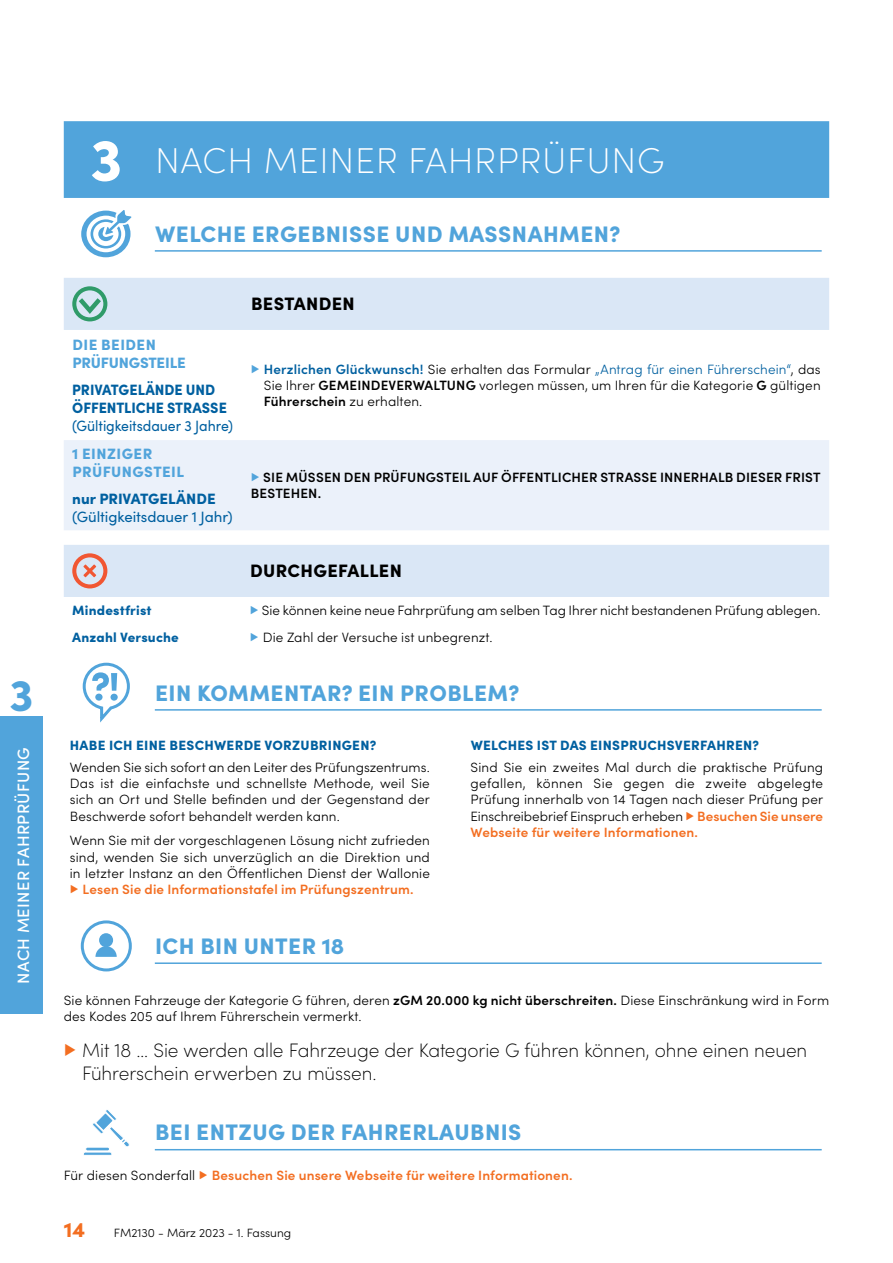
<style>
.page{position:relative;width:893px;height:1263px;background:#fff}
.page>*{position:absolute;margin:0;border:0;box-sizing:border-box;transform-origin:0 0}
.t1{font:900 45px "Sofia Pro";color:#51a4db}
.t2{font:200 36px "Sofia Pro";letter-spacing:.02em;color:#fff}
.t3{font:900 22.5px "Sofia Pro";letter-spacing:.02em;color:#51a4db}
.t4{font:900 21px "Sofia Pro";color:#f36e21}
.t5{font:200 19.5px/23.4px "Sofia Pro";letter-spacing:-.005em;color:#000}
.t6{font:900 18px "Sofia Pro";letter-spacing:.02em;color:#000}
.t7{font:500 16.5px "Sofia Pro";letter-spacing:.025em;color:#fff}
.t8{font:900 15px/18px "Sofia Pro";color:#0060a0;scale:.95 1}
.t9{font:15px "Sofia Pro";letter-spacing:-.005em;color:#0060a0;scale:.94 1}
.t10{font:15px "Sofia Pro";letter-spacing:-.005em;color:#0060a0}
.t11{font:900 15px/18px "Sofia Pro";letter-spacing:-.01em;color:#51a4db}
.t12{font:900 15px/18px "Sofia Pro";letter-spacing:.025em;color:#51a4db}
.t13{font:900 15px "Sofia Pro";color:#0060a0}
.t14{font:300 13.5px/16.2px "Sofia Pro";letter-spacing:.01em;color:#000;text-align:justify}
.t15{font:900 13.5px "Sofia Pro";letter-spacing:.02em;color:#0060a0}
.t16{font:600 13.5px/16.2px "Sofia Pro";letter-spacing:.01em;color:#000}
.t17{font:600 13.5px "Sofia Pro";letter-spacing:.01em;color:#f36e21}
.t18{font:300 12px "Sofia Pro";color:#000}
.s1{font-weight:900;font-size:60px}
.s2{color:#51a4db}
.s3{font-weight:600;color:#0060a0}
.s4{color:#0060a0}
.s5{font-weight:600}
.s6{font-weight:300;color:#51a4db}
.s7{color:#f36e21}
.s8{font-weight:600;color:#f36e21}
.s9{font-weight:300;color:#000}
.s10{font-weight:300}
</style>
<div class="page">
<div style="left:64px;top:121px;width:765px;height:77px;background:#51a4db"></div>
<svg style="left:81px;top:210px;width:51px;height:47px"></svg>
<hr style="left:155px;top:250px;width:667px;height:2px;background:#51a4db">
<div style="left:64px;top:440px;width:765px;height:90px;background:#ebf1fa"></div>
<div style="left:64px;top:278px;width:765px;height:52px;background:#dae7f6"></div>
<div style="left:64px;top:545px;width:765px;height:52px;background:#dae7f6"></div>
<svg style="left:82px;top:662px;width:48px;height:61px"></svg>
<hr style="left:155px;top:709px;width:667px;height:2px;background:#51a4db">
<div style="left:81px;top:920px;width:51px;height:51px;border:3px solid #51a4db;border-radius:50%"></div>
<div style="left:99px;top:933px;width:14px;height:14px;background:#51a4db;border-radius:50%"></div>
<svg style="left:95px;top:946px;width:22px;height:11px"></svg>
<hr style="left:155px;top:962px;width:667px;height:2px;background:#51a4db">
<svg style="left:83px;top:1110px;width:47px;height:45px"></svg>
<hr style="left:155px;top:1149px;width:667px;height:1px;background:#51a4db">
<div style="left:0;top:716px;width:43px;height:298px;background:#51a4db"></div>
<h1 class="t1" style="left:9px;top:660px;width:25px">3</h1>
<p class="t7" style="left:11px;top:983px;width:238px;rotate:-90deg">NACH MEINER FAHRPRÜFUNG</p>
<h2 class="t2" style="left:90px;top:134px;width:576px"><span class="s1">3</span> NACH MEINER FAHRPRÜFUNG</h2>
<h3 class="t3" style="left:155px;top:216px;width:467px">WELCHE ERGEBNISSE UND MASSNAHMEN?</h3>
<p class="t11" style="left:72px;top:334px;width:115px">DIE BEIDEN<br>PRÜFUNGSTEILE</p>
<p class="t8" style="left:72px;top:379px;width:164px">PRIVATGELÄNDE UND<br>ÖFFENTLICHE STRASSE</p>
<p class="t9" style="left:72px;top:414px;width:172px">(Gültigkeitsdauer 3 Jahre)</p>
<p class="t12" style="left:72px;top:444px;width:113px">1 EINZIGER<br>PRÜFUNGSTEIL</p>
<p class="t13" style="left:72px;top:487px;width:145px">nur PRIVATGELÄNDE</p>
<p class="t10" style="left:72px;top:506px;width:162px">(Gültigkeitsdauer 1 Jahr)</p>
<h3 class="t6" style="left:251px;top:290px;width:105px">BESTANDEN</h3>
<p class="t14" style="left:264px;top:360px;width:558px;text-indent:-13px"><span class="s2">▶</span> <span class="s3">Herzlichen Glückwunsch!</span> Sie erhalten das Formular <span class="s4">„Antrag für einen Führerschein“</span>, das Sie Ihrer <span class="s5">GEMEINDEVERWALTUNG</span> vorlegen müssen, um Ihren für die Kategorie <span class="s5">G</span> gültigen <span class="s5">Führerschein</span> zu erhalten.</p>
<p class="t16" style="left:251px;top:468px;width:571px"><span class="s6">▶</span> SIE MÜSSEN DEN PRÜFUNGSTEIL AUF ÖFFENTLICHER STRASSE INNERHALB DIESER FRIST<br>BESTEHEN.</p>
<h3 class="t6" style="left:250px;top:557px;width:153px">DURCHGEFALLEN</h3>
<p class="t15" style="left:72px;top:600px;width:81px">Mindestfrist</p>
<p class="t14" style="left:250px;top:602px;width:572px"><span class="s2">▶</span> Sie können keine neue Fahrprüfung am selben Tag Ihrer nicht bestandenen Prüfung ablegen.</p>
<p class="t15" style="left:72px;top:627px;width:108px">Anzahl Versuche</p>
<p class="t14" style="left:250px;top:629px;width:244px"><span class="s2">▶</span> Die Zahl der Versuche ist unbegrenzt.</p>
<h3 class="t3" style="left:155px;top:675px;width:366px">EIN KOMMENTAR? EIN PROBLEM?</h3>
<p class="t15" style="left:70px;top:735px;width:308px">HABE ICH EINE BESCHWERDE VORZUBRINGEN?</p>
<p class="t15" style="left:471px;top:735px;width:290px">WELCHES IST DAS EINSPRUCHSVERFAHREN?</p>
<p class="t14" style="left:70px;top:758px;width:362px">Wenden Sie sich sofort an den Leiter des Prüfungszentrums.<br>Das ist die einfachste und schnellste Methode, weil Sie sich an Ort und Stelle befinden und der Gegenstand der Beschwerde sofort behandelt werden kann.</p>
<p class="t14" style="left:70px;top:832px;width:362px">Wenn Sie mit der vorgeschlagenen Lösung nicht zufrieden sind, wenden Sie sich unverzüglich an die Direktion und in letzter Instanz an den Öffentlichen Dienst der Wallonie <span class="s7">▶</span> <span class="s8">Lesen Sie die Informationstafel im Prüfungszentrum.</span></p>
<p class="t14" style="left:471px;top:758px;width:354px">Sind Sie ein zweites Mal durch die praktische Prüfung gefallen, können Sie gegen die zweite abgelegte Prüfung innerhalb von 14 Tagen nach dieser Prüfung per Einschreibebrief Einspruch erheben <span class="s7">▶</span> <span class="s8">Besuchen Sie unsere Webseite für weitere Informationen.</span></p>
<h3 class="t3" style="left:155px;top:928px;width:191px">ICH BIN UNTER 18</h3>
<p class="t14" style="left:64px;top:991px;width:767px">Sie können Fahrzeuge der Kategorie G führen, deren <span class="s5">zGM 20.000 kg nicht überschreiten.</span> Diese Einschränkung wird in Form des Kodes 205 auf Ihrem Führerschein vermerkt.</p>
<h3 class="t5" style="left:82px;top:1037px;width:727px;text-indent:-18px"><span class="s7">▶</span> Mit 18 … Sie werden alle Fahrzeuge der Kategorie G führen können, ohne einen neuen<br>Führerschein erwerben zu müssen.</h3>
<h3 class="t3" style="left:155px;top:1115px;width:368px">BEI ENTZUG DER FAHRERLAUBNIS</h3>
<p class="t17" style="left:64px;top:1165px;width:510px"><span class="s9">Für diesen Sonderfall</span> <span class="s10">▶</span> Besuchen Sie unsere Webseite für weitere Informationen.</p>
<h3 class="t4" style="left:64px;top:1213px;width:23px">14</h3>
<p class="t18" style="left:114px;top:1224px;width:179px">FM2130 - März 2023 - 1. Fassung</p>
</div>
